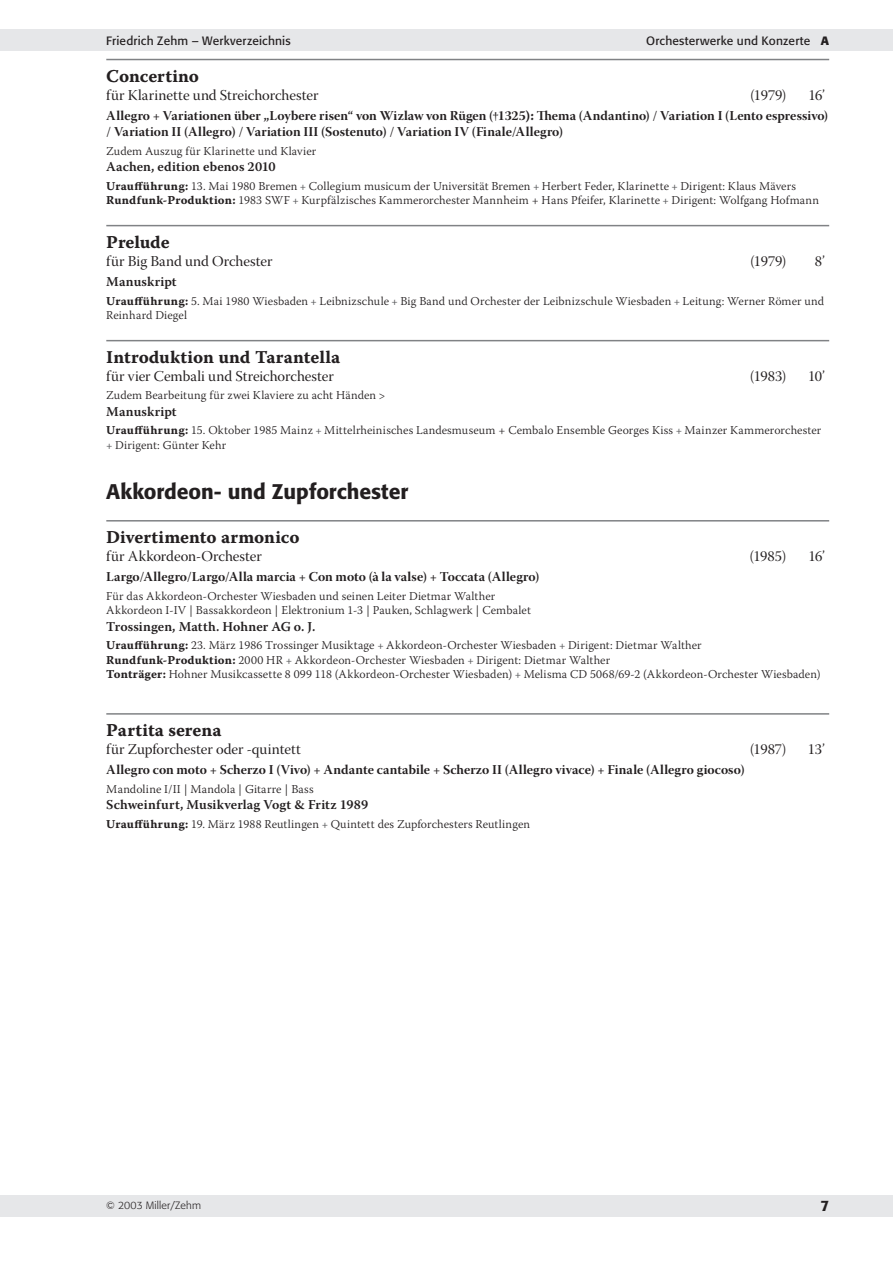
<style>
.page{position:relative;width:893px;height:1263px;background:#fff}
.page>*{position:absolute;margin:0;border:0;box-sizing:border-box;transform-origin:0 0}
.Unterabteilung{font:500 21px "Formata";letter-spacing:-.005em;color:#231f20}
.Werktitel_________Ta{font:18px "Warnock Pro Bold Capt";color:#231f20}
.Untertitel_2_______T{font:15px "Warnock Pro Subh";letter-spacing:-.005em;color:#231f20}
.t1{font:500 15px "Formata";color:#231f20}
.Werkteile{font:13.5px/16.2px "Warnock Pro Bold Subh";letter-spacing:.005em;color:#231f20}
.Verlag{font:600 13.5px "Warnock Pro";letter-spacing:.005em;color:#231f20}
.verlag_Manuskript{font:600 13.5px "Warnock Pro";letter-spacing:.01em;color:#231f20}
.Beschreibung{font:300 12px/14.4px "Warnock Pro";letter-spacing:.01em;color:#231f20}
.t2{font:12px "Formata";letter-spacing:.015em;color:#231f20}
.t3{font:300 10.5px "Formata";letter-spacing:.015em;color:#231f20}
.s1{font-weight:700}
.s2{font-family:"Warnock Pro Bold Capt"}
.s3{font-family:"Warnock Pro Bold Capt";font-weight:400}
.s4{font-family:"Warnock Pro Bold Subh";font-weight:400;color:#57585a}
</style>
<div class="page">
<div style="left:0;top:30px;width:893px;height:21px;background:#e6e7e9"></div>
<div style="left:0;top:1195px;width:893px;height:21px;background:#e6e7e9"></div>
<hr style="left:106px;top:59px;width:723px;height:1px;background:#808285">
<hr style="left:106px;top:225px;width:723px;height:1px;background:#808285">
<hr style="left:106px;top:340px;width:723px;height:1px;background:#808285">
<hr style="left:106px;top:520px;width:723px;height:1px;background:#808285">
<hr style="left:106px;top:713px;width:723px;height:2px;background:#808285">
<p class="t2" style="left:106px;top:33px;width:186px">Friedrich Zehm – Werkverzeichnis</p>
<p class="t2" style="left:646px;top:33px;width:184px">Orchesterwerke und Konzerte <span class="s1">A</span></p>
<p class="Werktitel_________Ta" style="left:106px;top:65px;width:94px">Concertino</p>
<p class="Untertitel_2_______T" style="left:106px;top:86px;width:214px">für Klarinette und Streichorchester</p>
<p class="Untertitel_2_______T" style="left:750px;top:86px;width:38px">(1979)</p>
<p class="Untertitel_2_______T" style="left:808px;top:86px;width:18px">16’</p>
<p class="Werkteile" style="left:106px;top:107px;width:723px">Allegro + Variationen über „Loybere risen“ von Wizlaw von Rügen (†1325<span class="s2">):</span> Thema (Andantino) / Variation I (Lento espressivo) / Variation II (Allegro) / Variation III (Sostenuto) / Variation IV (Finale/Allegro)</p>
<p class="Beschreibung" style="left:106px;top:143px;width:212px">Zudem Auszug für Klarinette und Klavier</p>
<p class="Verlag" style="left:106px;top:158px;width:171px">Aachen, edition ebenos 2010</p>
<p class="Beschreibung" style="left:106px;top:178px;width:691px"><span class="s3">Uraufführung:</span> 13. Mai 1980 Bremen <span class="s4">+</span> Collegium musicum der Universität Bremen <span class="s4">+</span> Herbert Feder, Klarinette <span class="s4">+</span> Dirigent: Klaus Mävers</p>
<p class="Beschreibung" style="left:106px;top:193px;width:714px"><span class="s3">Rundfunk-Produktion:</span> 1983 SWF <span class="s4">+</span> Kurpfälzisches Kammerorchester Mannheim + Hans Pfeifer, Klarinette <span class="s4">+</span> Dirigent: Wolfgang Hofmann</p>
<p class="Werktitel_________Ta" style="left:106px;top:231px;width:65px">Prelude</p>
<p class="Untertitel_2_______T" style="left:106px;top:252px;width:168px">für Big Band und Orchester</p>
<p class="Untertitel_2_______T" style="left:750px;top:252px;width:38px">(1979)</p>
<p class="Untertitel_2_______T" style="left:815px;top:252px;width:12px">8’</p>
<p class="verlag_Manuskript" style="left:106px;top:273px;width:72px">Manuskript</p>
<p class="Beschreibung" style="left:106px;top:293px;width:719px"><span class="s3">Uraufführung:</span> 5. Mai 1980 Wiesbaden <span class="s4">+</span> Leibnizschule <span class="s4">+</span> Big Band und Orchester der Leibnizschule Wiesbaden <span class="s4">+</span> Leitung: Werner Römer und<br>Reinhard Diegel</p>
<p class="Werktitel_________Ta" style="left:106px;top:346px;width:235px">Introduktion und Tarantella</p>
<p class="Untertitel_2_______T" style="left:106px;top:367px;width:229px">für vier Cembali und Streichorchester</p>
<p class="Untertitel_2_______T" style="left:750px;top:367px;width:38px">(1983)</p>
<p class="Untertitel_2_______T" style="left:808px;top:367px;width:18px">10’</p>
<p class="Beschreibung" style="left:106px;top:388px;width:281px">Zudem Bearbeitung für zwei Klaviere zu acht Händen &gt;</p>
<p class="verlag_Manuskript" style="left:106px;top:403px;width:72px">Manuskript</p>
<p class="Beschreibung" style="left:106px;top:423px;width:717px"><span class="s3">Uraufführung:</span> 15. Oktober 1985 Mainz <span class="s4">+</span> Mittelrheinisches Landesmuseum + Cembalo Ensemble Georges Kiss <span class="s4">+</span> Mainzer Kammerorchester <span class="s4">+</span> Dirigent: Günter Kehr</p>
<p class="Unterabteilung" style="left:106px;top:479px;width:304px">Akkordeon- und Zupforchester</p>
<p class="Werktitel_________Ta" style="left:106px;top:526px;width:195px">Divertimento armonico</p>
<p class="Untertitel_2_______T" style="left:106px;top:547px;width:157px">für Akkordeon-Orchester</p>
<p class="Untertitel_2_______T" style="left:749px;top:547px;width:39px">(1985)</p>
<p class="Untertitel_2_______T" style="left:808px;top:547px;width:18px">16’</p>
<p class="Werkteile" style="left:106px;top:568px;width:435px">Largo/Allegro/Largo/Alla marcia + Con moto (à la valse) + Toccata (Allegro)</p>
<p class="Beschreibung" style="left:106px;top:589px;width:390px">Für das Akkordeon-Orchester Wiesbaden und seinen Leiter Dietmar Walther</p>
<p class="Beschreibung" style="left:106px;top:603px;width:426px">Akkordeon I-IV | Bassakkordeon | Elektronium 1-3 | Pauken, Schlagwerk | Cembalet</p>
<p class="Verlag" style="left:106px;top:618px;width:211px">Trossingen, Matth. Hohner AG o. J.</p>
<p class="Beschreibung" style="left:106px;top:638px;width:597px"><span class="s3">Uraufführung:</span> 23. März 1986 Trossinger Musiktage <span class="s4">+</span> Akkordeon-Orchester Wiesbaden <span class="s4">+</span> Dirigent: Dietmar Walther</p>
<p class="Beschreibung" style="left:106px;top:652px;width:505px"><span class="s3">Rundfunk-Produktion:</span> 2000 HR <span class="s4">+</span> Akkordeon-Orchester Wiesbaden <span class="s4">+</span> Dirigent: Dietmar Walther</p>
<p class="Beschreibung" style="left:106px;top:667px;width:716px"><span class="s3">Tonträger:</span> Hohner Musikcassette 8 099 118 (Akkordeon-Orchester Wiesbaden) <span class="s4">+</span> Melisma CD 5068/69-2 (Akkordeon-Orchester Wiesbaden)</p>
<p class="Werktitel_________Ta" style="left:106px;top:719px;width:117px">Partita serena</p>
<p class="Untertitel_2_______T" style="left:106px;top:740px;width:196px">für Zupforchester oder -quintett</p>
<p class="Untertitel_2_______T" style="left:750px;top:740px;width:39px">(1987)</p>
<p class="Untertitel_2_______T" style="left:808px;top:740px;width:19px">13’</p>
<p class="Werkteile" style="left:106px;top:762px;width:640px">Allegro con moto + Scherzo I (Vivo) + Andante cantabile + Scherzo II (Allegro vivace) + Finale (Allegro giocoso)</p>
<p class="Beschreibung" style="left:106px;top:782px;width:209px">Mandoline I/II | Mandola | Gitarre | Bass</p>
<p class="Verlag" style="left:106px;top:797px;width:263px">Schweinfurt, Musikverlag Vogt &amp; Fritz 1989</p>
<p class="Beschreibung" style="left:106px;top:816px;width:425px"><span class="s3">Uraufführung:</span> 19. März 1988 Reutlingen <span class="s4">+</span> Quintett des Zupforchesters Reutlingen</p>
<p class="t3" style="left:106px;top:1199px;width:96px">© 2003 Miller/Zehm</p>
<p class="t1" style="left:820px;top:1196px;width:10px">7</p>
</div>
